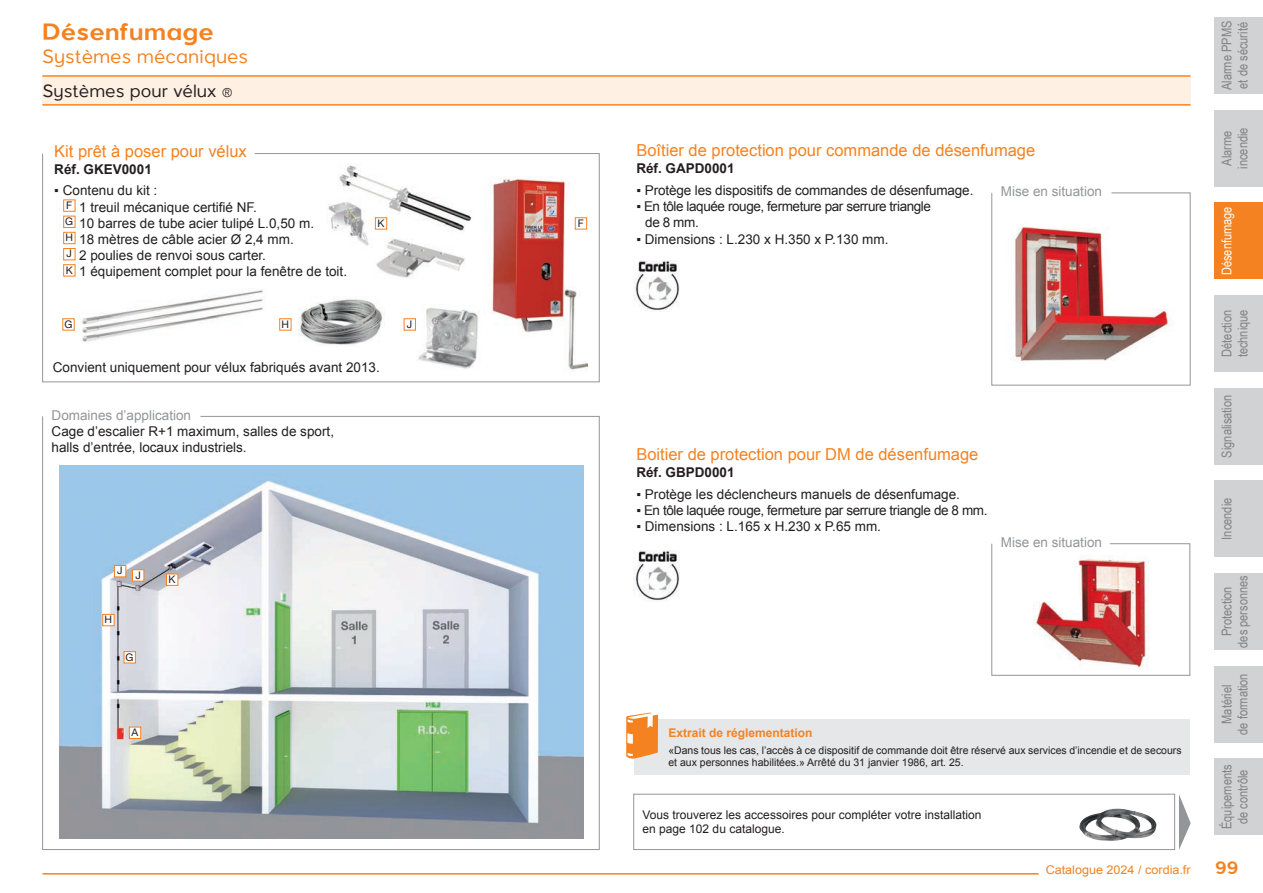
<style>
.page{position:relative;width:1263px;height:893px;background:#fff}
.page>*{position:absolute;margin:0;border:0;box-sizing:border-box;transform-origin:0 0}
.t1{font:700 24px "Larke Neue";color:#f58220}
.t2{font:19.5px "Larke Neue";color:#f58220}
.t3{font:18px "Larke Neue";color:#231f20}
.t4{font:700 18px "Larke Neue";color:#f58220}
.t5{font:16.5px "Arial";color:#f58220}
.t6{font:13.5px/16.2px "Arial";color:#231f20}
.t7{font:13.5px/16.2px "Arial Narrow";color:#808285;text-align:center}
.t8{font:13.5px/16.2px "Arial";letter-spacing:-.03em;color:#231f20}
.t9{font:13.5px "Arial";color:#939598}
.t10{font:700 13.5px "Arial";color:#231f20}
.t11{font:13.5px "Arial Narrow";color:#fff}
.t12{font:12px/14.4px "Arial";color:#231f20}
.t13{font:12px "Arial";color:#f58220;scale:1.05 1}
.t14{font:700 12px "Arial";color:#f58220}
.t15{font:10.5px/12.6px "Arial";color:#231f20}
.t16{font:10.5px "Helvetica Neue LT Pro";color:#231f20}
</style>
<div class="page">
<hr style="left:43px;top:873px;width:996px;height:2px;background:#f58220">
<div style="left:1214px;top:573px;width:49px;height:77px;background:#d1d2d4"></div>
<div style="left:1214px;top:388px;width:49px;height:76px;background:#d1d2d4"></div>
<div style="left:1214px;top:295px;width:49px;height:77px;background:#d1d2d4"></div>
<div style="left:1214px;top:480px;width:49px;height:77px;background:#d1d2d4"></div>
<div style="left:1214px;top:110px;width:49px;height:76px;background:#d1d2d4"></div>
<div style="left:1214px;top:203px;width:49px;height:76px;background:#f58220"></div>
<div style="left:1214px;top:758px;width:49px;height:77px;background:#d1d2d4"></div>
<div style="left:1214px;top:666px;width:49px;height:76px;background:#d1d2d4"></div>
<div style="left:1214px;top:17px;width:49px;height:77px;background:#d1d2d4"></div>
<svg style="left:42px;top:416px;width:558px;height:434px"></svg>
<img style="left:59px;top:465px;width:524px;height:373px">
<svg style="left:42px;top:153px;width:558px;height:230px"></svg>
<div style="left:42px;top:76px;width:1148px;height:28px;background:#fef0e2"></div>
<hr style="left:42px;top:75px;width:1148px;height:2px;background:#f58220">
<hr style="left:42px;top:104px;width:1148px;height:2px;background:#f58220">
<img style="left:484px;top:176px;width:104px;height:198px">
<img style="left:70px;top:289px;width:202px;height:54px">
<img style="left:299px;top:296px;width:85px;height:51px">
<img style="left:416px;top:305px;width:64px;height:66px">
<img style="left:327px;top:164px;width:146px;height:116px">
<div style="left:63px;top:200px;width:12px;height:12px;background:#fff;border:1px solid #f58220"></div>
<div style="left:63px;top:216px;width:12px;height:12px;background:#fff;border:1px solid #f58220"></div>
<div style="left:63px;top:232px;width:12px;height:12px;background:#fff;border:1px solid #f58220"></div>
<div style="left:63px;top:248px;width:12px;height:12px;background:#fff;border:1px solid #f58220"></div>
<div style="left:63px;top:264px;width:12px;height:12px;background:#fff;border:1px solid #f58220"></div>
<div style="left:279px;top:318px;width:12px;height:12px;background:#fff;border:1px solid #f58220"></div>
<div style="left:375px;top:217px;width:12px;height:13px;background:#fff;border:1px solid #f58220"></div>
<div style="left:575px;top:217px;width:12px;height:13px;background:#fff;border:1px solid #f58220"></div>
<div style="left:404px;top:318px;width:12px;height:12px;background:#fff;border:1px solid #f58220"></div>
<div style="left:62px;top:318px;width:13px;height:12px;background:#fff;border:1px solid #f58220"></div>
<div style="left:633px;top:794px;width:542px;height:56px;border:1px solid #939598"></div>
<svg style="left:1179px;top:794px;width:12px;height:56px"></svg>
<img style="left:1079px;top:809px;width:77px;height:32px">
<div style="left:114px;top:565px;width:12px;height:12px;background:#fff;border:1px solid #f58220"></div>
<div style="left:132px;top:569px;width:12px;height:12px;background:#fff;border:1px solid #f58220"></div>
<div style="left:129px;top:727px;width:12px;height:12px;background:#fff;border:1px solid #f58220"></div>
<div style="left:124px;top:651px;width:12px;height:12px;background:#fff;border:1px solid #f58220"></div>
<div style="left:102px;top:614px;width:13px;height:12px;background:#fff;border:1px solid #f58220"></div>
<div style="left:166px;top:574px;width:12px;height:12px;background:#fff;border:1px solid #f58220"></div>
<div style="left:634px;top:720px;width:556px;height:55px;background:#e6e7e9"></div>
<svg style="left:626px;top:713px;width:32px;height:46px"></svg>
<svg style="left:991px;top:192px;width:200px;height:194px"></svg>
<img style="left:1007px;top:218px;width:167px;height:146px">
<svg style="left:991px;top:543px;width:199px;height:133px"></svg>
<img style="left:1034px;top:556px;width:115px;height:113px">
<img style="left:634px;top:260px;width:46px;height:51px">
<img style="left:634px;top:550px;width:46px;height:51px">
<h1 class="t1" style="left:42px;top:16px;width:173px">Désenfumage</h1>
<h2 class="t2" style="left:42px;top:44px;width:207px">Systèmes mécaniques</h2>
<h3 class="t3" style="left:42px;top:80px;width:192px">Systèmes pour vélux ®</h3>
<p class="t5" style="left:54px;top:140px;width:194px">Kit prêt à poser pour vélux</p>
<p class="t10" style="left:54px;top:160px;width:99px">Réf. GKEV0001</p>
<p class="t6" style="left:65px;top:183px;width:283px;text-indent:-11px">▪ Contenu du kit :<br><sup>F</sup> 1 treuil mécanique certifié NF.<br><sup>G</sup> 10 barres de tube acier tulipé L.0,50 m.<br><sup>H</sup> 18 mètres de câble acier Ø 2,4 mm.<br><sup>J</sup> 2 poulies de renvoi sous carter.<br><sup>K</sup> 1 équipement complet pour la fenêtre de toit.</p>
<p class="t16" style="left:377px;top:217px;width:9px">K</p>
<p class="t16" style="left:578px;top:217px;width:8px">F</p>
<p class="t16" style="left:64px;top:318px;width:9px">G</p>
<p class="t16" style="left:407px;top:318px;width:7px">J</p>
<p class="t16" style="left:281px;top:318px;width:9px">H</p>
<p class="t6" style="left:53px;top:359px;width:328px">Convient uniquement pour vélux fabriqués avant 2013.</p>
<p class="t9" style="left:52px;top:406px;width:141px">Domaines d’application</p>
<p class="t6" style="left:52px;top:423px;width:284px">Cage d’escalier R+1 maximum, salles de sport, halls d’entrée, locaux industriels.</p>
<p class="t16" style="left:117px;top:567px;width:25px">J J</p>
<p class="t16" style="left:105px;top:613px;width:9px">H</p>
<p class="t16" style="left:126px;top:651px;width:9px">G</p>
<p class="t16" style="left:131px;top:726px;width:8px">A</p>
<p class="t16" style="left:169px;top:573px;width:9px">K</p>
<p class="t5" style="left:636px;top:140px;width:400px">Boîtier de protection pour commande de désenfumage</p>
<p class="t10" style="left:636px;top:159px;width:100px">Réf. GAPD0001</p>
<p class="t6" style="left:636px;top:182px;width:339px">▪ Protège les dispositifs de commandes de désenfumage.</p>
<p class="t8" style="left:645px;top:198px;width:287px;text-indent:-9px">▪ En tôle laquée rouge, fermeture par serrure triangle de 8 mm.</p>
<p class="t6" style="left:636px;top:231px;width:254px">▪ Dimensions : L.230 x H.350 x P.130 mm.</p>
<p class="t9" style="left:1001px;top:183px;width:103px">Mise en situation</p>
<p class="t5" style="left:636px;top:444px;width:344px">Boitier de protection pour DM de désenfumage</p>
<p class="t10" style="left:636px;top:463px;width:100px">Réf. GBPD0001</p>
<p class="t6" style="left:636px;top:486px;width:325px">▪ Protège les déclencheurs manuels de désenfumage.</p>
<p class="t8" style="left:636px;top:502px;width:353px">▪ En tôle laquée rouge, fermeture par serrure triangle de 8 mm.</p>
<p class="t6" style="left:636px;top:519px;width:246px">▪ Dimensions : L.165 x H.230 x P.65 mm.</p>
<p class="t9" style="left:1001px;top:533px;width:103px">Mise en situation</p>
<p class="t14" style="left:668px;top:725px;width:146px">Extrait de réglementation</p>
<p class="t15" style="left:668px;top:744px;width:515px">«Dans tous les cas, l’accès à ce dispositif de commande doit être réservé aux services d’incendie et de secours et aux personnes habilitées.» Arrêté du 31 janvier 1986, art. 25.</p>
<p class="t12" style="left:643px;top:808px;width:340px">Vous trouverez les accessoires pour compléter votre installation en page 102 du catalogue.</p>
<p class="t13" style="left:1046px;top:862px;width:140px">Catalogue 2024 / cordia.fr</p>
<p class="t7" style="left:1218px;top:90px;width:71px;text-align:left;rotate:-90deg">Alarme PPMS et de sécurité</p>
<p class="t7" style="left:1218px;top:169px;width:43px;text-align:left;rotate:-90deg">Alarme incendie</p>
<p class="t11" style="left:1217px;top:275px;width:70px;rotate:-90deg">Désenfumage</p>
<p class="t7" style="left:1218px;top:357px;width:50px;text-align:left;rotate:-90deg">Détection technique</p>
<p class="t7" style="left:1218px;top:457px;width:64px;rotate:-90deg">Signalisation</p>
<p class="t7" style="left:1218px;top:540px;width:43px;rotate:-90deg">Incendie</p>
<p class="t7" style="left:1218px;top:648px;width:74px;rotate:-90deg">Protection<br>des personnes</p>
<p class="t7" style="left:1218px;top:735px;width:63px;rotate:-90deg">Matériel<br>de formation</p>
<p class="t7" style="left:1218px;top:829px;width:66px;rotate:-90deg">Équipements de contrôle</p>
<h3 class="t4" style="left:1215px;top:856px;width:25px">99</h3>
</div>
